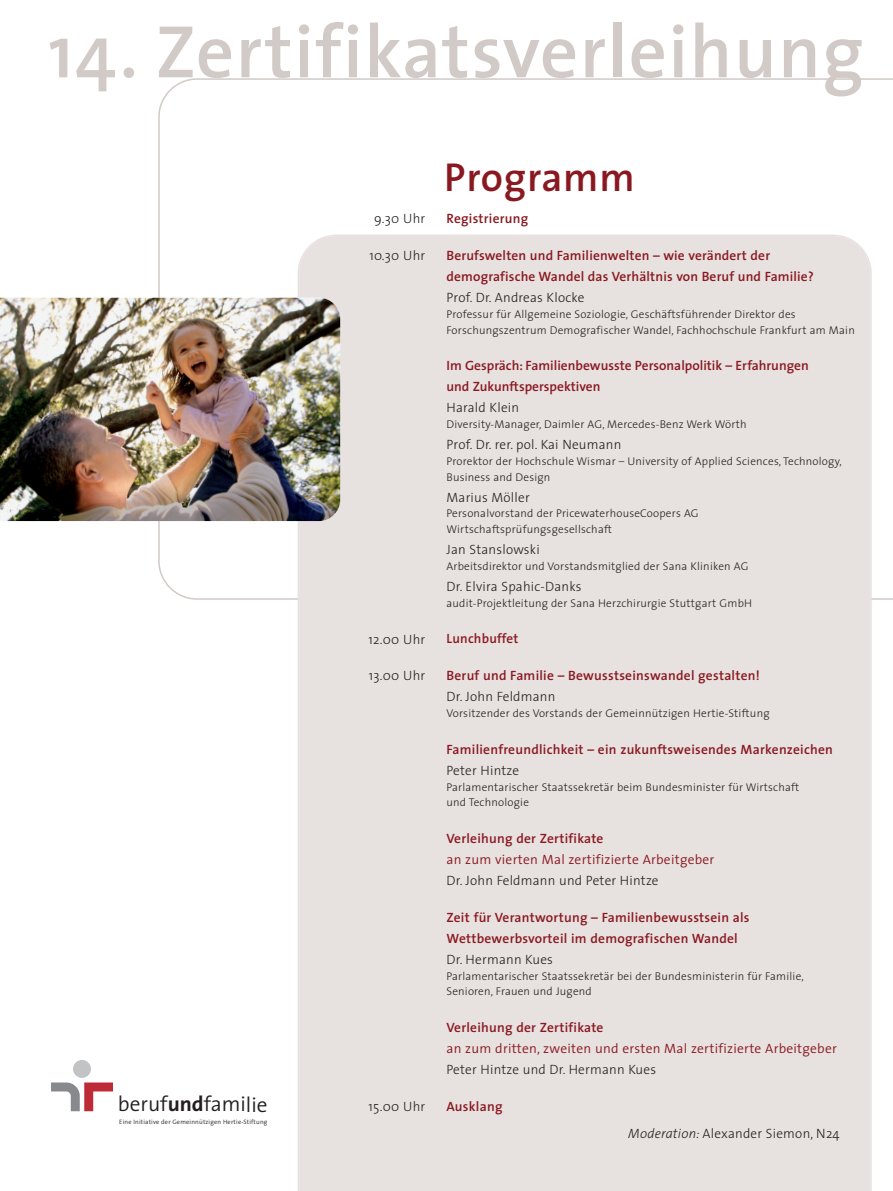
<style>
.page{position:relative;width:893px;height:1191px;background:#fff}
.page>*{position:absolute;margin:0;border:0;box-sizing:border-box;transform-origin:0 0}
.t1{font:600 75px "The Sans";letter-spacing:.02em;color:#d1cac7}
.t2{font:600 40.5px "The Sans";letter-spacing:.015em;color:#8a1820}
.t3{font:300 21.15px "The Sans";color:#231f20}
.t4{font:600 13.5px/21px "The Sans";letter-spacing:.015em;color:#8a1820}
.t5{font:300 13.5px "The Sans";letter-spacing:.02em;color:#231f20}
.t6{font:300 13.5px "The Sans";letter-spacing:.02em;color:#8a1820}
.t7{font:300 11.25px/15.8px "The Sans";letter-spacing:.02em;color:#231f20}
.t8{font:300 6.3px "The Sans";letter-spacing:.03em;color:#231f20}
.s1{font-weight:700}
.s2{font-style:italic}
</style>
<div class="page">
<svg style="left:158px;top:78px;width:735px;height:522px"></svg>
<div style="left:298px;top:234px;width:574px;height:957px;background:#e7e1df"></div>
<img style="left:0;top:298px;width:340px;height:223px">
<div style="left:73px;top:1060px;width:18px;height:18px;background:#c2c3c5;border-radius:50%"></div>
<svg style="left:51px;top:1082px;width:62px;height:29px"></svg>
<h1 class="t1" style="left:48px;top:23px;width:817px">14. Zertifikatsverleihung</h1>
<h3 class="t3" style="left:118px;top:1097px;width:151px">beruf<span class="s1">und</span>familie</h3>
<p class="t8" style="left:119px;top:1120px;width:150px">Eine Initiative der Gemeinnützigen Hertie-Stiftung</p>
<p class="t5" style="left:374px;top:213px;width:53px">9.30 Uhr</p>
<p class="t5" style="left:369px;top:250px;width:57px">10.30 Uhr</p>
<p class="t5" style="left:369px;top:633px;width:58px">12.00 Uhr</p>
<p class="t5" style="left:369px;top:670px;width:58px">13.00 Uhr</p>
<p class="t5" style="left:369px;top:1101px;width:58px">15.00 Uhr</p>
<h2 class="t2" style="left:444px;top:162px;width:192px">Programm</h2>
<p class="t4" style="left:446px;top:209px;width:83px">Registrierung</p>
<p class="t4" style="left:446px;top:246px;width:369px">Berufswelten und Familienwelten – wie verändert der demografische Wandel das Verhältnis von Beruf und Familie?</p>
<p class="t5" style="left:446px;top:292px;width:140px">Prof. Dr. Andreas Klocke</p>
<p class="t7" style="left:446px;top:307px;width:410px">Professur für Allgemeine Soziologie, Geschäftsführender Direktor des<br>Forschungszentrum Demografischer Wandel, Fachhochschule Frankfurt am Main</p>
<p class="t4" style="left:446px;top:356px;width:364px">Im Gespräch: Familienbewusste Personalpolitik – Erfahrungen und Zukunftsperspektiven</p>
<p class="t5" style="left:446px;top:402px;width:74px">Harald Klein</p>
<p class="t7" style="left:446px;top:417px;width:302px">Diversity-Manager, Daimler AG, Mercedes-Benz Werk Wörth</p>
<p class="t5" style="left:446px;top:439px;width:176px">Prof. Dr. rer. pol. Kai Neumann</p>
<p class="t7" style="left:446px;top:454px;width:397px">Prorektor der Hochschule Wismar – University of Applied Sciences, Technology,<br>Business and Design</p>
<p class="t5" style="left:446px;top:492px;width:85px">Marius Möller</p>
<p class="t7" style="left:446px;top:507px;width:254px">Personalvorstand der PricewaterhouseCoopers AG<br>Wirtschaftsprüfungsgesellschaft</p>
<p class="t5" style="left:446px;top:544px;width:95px">Jan Stanslowski</p>
<p class="t7" style="left:446px;top:559px;width:304px">Arbeitsdirektor und Vorstandsmitglied der Sana Kliniken AG</p>
<p class="t5" style="left:446px;top:581px;width:137px">Dr. Elvira Spahic-Danks</p>
<p class="t7" style="left:446px;top:596px;width:307px">audit-Projektleitung der Sana Herzchirurgie Stuttgart GmbH</p>
<p class="t4" style="left:446px;top:629px;width:73px">Lunchbuffet</p>
<p class="t4" style="left:446px;top:666px;width:315px">Beruf und Familie – Bewusstseinswandel gestalten!</p>
<p class="t5" style="left:446px;top:691px;width:111px">Dr. John Feldmann</p>
<p class="t7" style="left:446px;top:706px;width:325px">Vorsitzender des Vorstands der Gemeinnützigen Hertie-Stiftung</p>
<p class="t4" style="left:446px;top:740px;width:388px">Familienfreundlichkeit – ein zukunftsweisendes Markenzeichen</p>
<p class="t5" style="left:446px;top:765px;width:74px">Peter Hintze</p>
<p class="t7" style="left:446px;top:780px;width:354px">Parlamentarischer Staatssekretär beim Bundesminister für Wirtschaft und Technologie</p>
<p class="t4" style="left:446px;top:829px;width:159px">Verleihung der Zertifikate</p>
<p class="t6" style="left:446px;top:855px;width:269px">an zum vierten Mal zertifizierte Arbeitgeber</p>
<p class="t5" style="left:446px;top:875px;width:214px">Dr. John Feldmann und Peter Hintze</p>
<p class="t4" style="left:446px;top:908px;width:305px">Zeit für Verantwortung – Familienbewusstsein als<br>Wettbewerbsvorteil im demografischen Wandel</p>
<p class="t5" style="left:446px;top:954px;width:108px">Dr. Hermann Kues</p>
<p class="t7" style="left:446px;top:969px;width:359px">Parlamentarischer Staatssekretär bei der Bundesministerin für Familie,<br>Senioren, Frauen und Jugend</p>
<p class="t4" style="left:446px;top:1018px;width:159px">Verleihung der Zertifikate</p>
<p class="t6" style="left:446px;top:1044px;width:392px">an zum dritten, zweiten und ersten Mal zertifizierte Arbeitgeber</p>
<p class="t5" style="left:446px;top:1064px;width:211px">Peter Hintze und Dr. Hermann Kues</p>
<p class="t4" style="left:446px;top:1097px;width:58px">Ausklang</p>
<p class="t5" style="left:628px;top:1128px;width:213px"><span class="s2">Moderation:</span> Alexander Siemon, N24</p>
</div>
